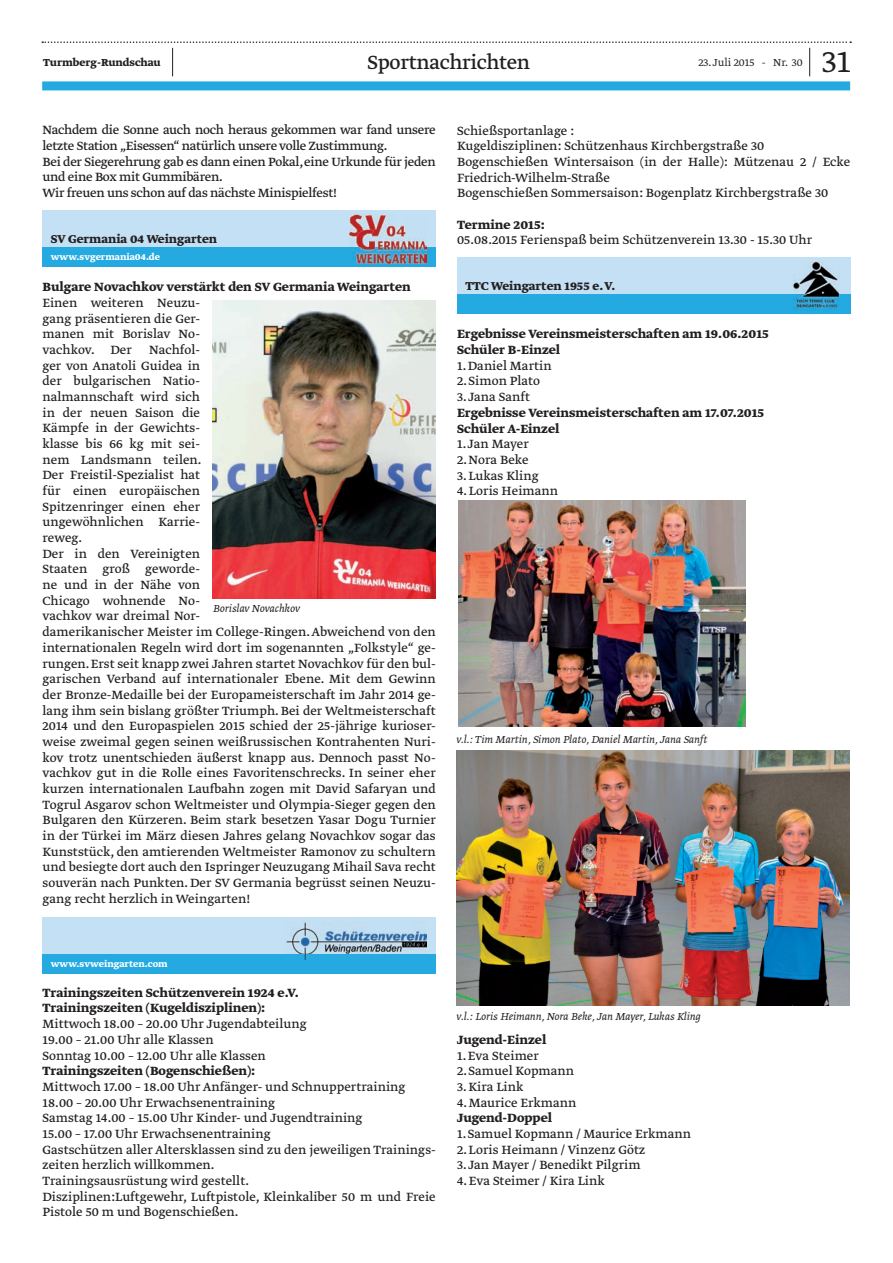
<style>
.page{position:relative;width:893px;height:1263px;background:#fff}
.page>*{position:absolute;margin:0;border:0;box-sizing:border-box;transform-origin:0 0}
.t1{font:300 36px "Greta Text Std";color:#231f20}
.t2{font:22.5px "Greta Text Std";letter-spacing:-.015em;color:#231f20}
.t3{font:14.1px/15.8px "Greta Text Std Regular Min";color:#231f20}
.t4{font:700 14.1px/15.8px "Greta Text Std";color:#231f20}
.t5{font:14.1px/15.8px "Greta Text Std";letter-spacing:-.02em;color:#231f20}
.t6{font:700 13.5px "Greta Text Std";color:#231f20}
.t7{font:italic 300 12px "Greta Text Std";color:#231f20}
.t8{font:700 12px "Greta Text Std";color:#231f20}
.t9{font:300 12px "Greta Text Std";color:#231f20}
.t10{font:700 10.5px "Greta Text Std";color:#fff}
</style>
<div class="page">
<div style="left:42px;top:81px;width:808px;height:9px;background:#24aae1"></div>
<svg style="left:42px;top:41px;width:809px;height:35px"></svg>
<div style="left:43px;top:917px;width:393px;height:57px;background:#c3e0f4"></div>
<div style="left:43px;top:954px;width:393px;height:20px;background:#24aae1"></div>
<img style="left:286px;top:922px;width:140px;height:38px">
<div style="left:43px;top:210px;width:393px;height:57px;background:#c3e0f4"></div>
<div style="left:43px;top:247px;width:393px;height:20px;background:#24aae1"></div>
<img style="left:349px;top:215px;width:77px;height:48px">
<img style="left:213px;top:301px;width:223px;height:297px">
<div style="left:457px;top:257px;width:393px;height:57px;background:#c3e0f4"></div>
<div style="left:457px;top:294px;width:393px;height:20px;background:#24aae1"></div>
<img style="left:794px;top:262px;width:46px;height:48px">
<img style="left:458px;top:501px;width:288px;height:226px">
<img style="left:457px;top:751px;width:392px;height:254px">
<p class="t8" style="left:43px;top:56px;width:119px">Turmberg-Rundschau</p>
<h2 class="t2" style="left:368px;top:49px;width:164px">Sportnachrichten</h2>
<p class="t9" style="left:698px;top:56px;width:106px">23. Juli 2015 - Nr. 30</p>
<h1 class="t1" style="left:822px;top:41px;width:31px">31</h1>
<p class="t5" style="left:43px;top:123px;width:395px">Nachdem die Sonne auch noch heraus gekommen war fand unsere letzte Station „Eisessen“ natürlich unsere volle Zustimmung.<br>Bei der Siegerehrung gab es dann einen Pokal, eine Urkunde für jeden und eine Box mit Gummibären.<br>Wir freuen uns schon auf das nächste Minispielfest!</p>
<p class="t6" style="left:51px;top:231px;width:168px">SV Germania 04 Weingarten</p>
<p class="t10" style="left:51px;top:250px;width:111px">www.svgermania04.de</p>
<p class="t4" style="left:43px;top:280px;width:370px">Bulgare Novachkov verstärkt den SV Germania Weingarten</p>
<p class="t3" style="left:43px;top:295px;width:395px">Einen weiteren Neuzu-<br>gang präsentieren die Ger-<br>manen mit Borislav No-<br>vachkov. Der Nachfol-<br>ger von Anatoli Guidea in<br>der bulgarischen Natio-<br>nalmannschaft wird sich<br>in der neuen Saison die<br>Kämpfe in der Gewichts-<br>klasse bis 66 kg mit sei-<br>nem Landsmann teilen.<br>Der Freistil-Spezialist hat<br>für einen europäischen<br>Spitzenringer einen eher<br>ungewöhnlichen Karrie-<br>reweg.<br>Der in den Vereinigten<br>Staaten groß geworde-<br>ne und in der Nähe von<br>Chicago wohnende No-<br>vachkov war dreimal Nor-<br>damerikanischer Meister im College-Ringen. Abweichend von den internationalen Regeln wird dort im sogenannten „Folkstyle“ ge&shy;rungen. Erst seit knapp zwei Jahren startet Novachkov für den bul&shy;garischen Verband auf internationaler Ebene. Mit dem Gewinn der Bronze-Medaille bei der Europameisterschaft im Jahr 2014 ge&shy;lang ihm sein bislang größter Triumph. Bei der Weltmeisterschaft 2014 und den Europaspielen 2015 schied der 25-jährige kurioser&shy;weise zweimal gegen seinen weißrussischen Kontrahenten Nuri&shy;kov trotz unentschieden äußerst knapp aus. Dennoch passt No&shy;vachkov gut in die Rolle eines Favoritenschrecks. In seiner eher kurzen internationalen Laufbahn zogen mit David Safaryan und Togrul Asgarov schon Weltmeister und Olympia-Sieger gegen den Bulgaren den Kürzeren. Beim stark besetzen Yasar Dogu Turnier in der Türkei im März diesen Jahres gelang Novachkov sogar das Kunststück, den amtierenden Weltmeister Ramonov zu schultern und besiegte dort auch den Ispringer Neuzugang Mihail Sava recht souverän nach Punkten. Der SV Germania begrüsst seinen Neuzu&shy;gang recht herzlich in Weingarten!</p>
<p class="t7" style="left:213px;top:602px;width:88px">Borislav Novachkov</p>
<p class="t3" style="left:457px;top:123px;width:395px">Schießsportanlage :<br>Kugeldisziplinen: Schützenhaus Kirchbergstraße 30<br>Bogenschießen Wintersaison (in der Halle): Mützenau 2 / Ecke Friedrich-Wilhelm-Straße<br>Bogenschießen Sommersaison: Bogenplatz Kirchbergstraße 30</p>
<p class="t4" style="left:457px;top:217px;width:89px">Termine 2015:</p>
<p class="t3" style="left:457px;top:233px;width:357px">05.08.2015 Ferienspaß beim Schützenverein 13.30 - 15.30 Uhr</p>
<p class="t6" style="left:465px;top:278px;width:152px">TTC Weingarten 1955 e. V.</p>
<p class="t4" style="left:457px;top:327px;width:313px">Ergebnisse Vereinsmeisterschaften am 19.06.2015<br>Schüler B-Einzel</p>
<p class="t3" style="left:457px;top:358px;width:96px">1. Daniel Martin</p>
<p class="t3" style="left:457px;top:374px;width:84px">2. Simon Plato</p>
<p class="t3" style="left:457px;top:390px;width:74px">3. Jana Sanft</p>
<p class="t4" style="left:457px;top:405px;width:309px">Ergebnisse Vereinsmeisterschaften am 17.07.2015<br>Schüler A-Einzel</p>
<p class="t3" style="left:457px;top:437px;width:73px">1. Jan Mayer</p>
<p class="t3" style="left:457px;top:452px;width:73px">2. Nora Beke</p>
<p class="t3" style="left:457px;top:468px;width:83px">3. Lukas Kling</p>
<p class="t3" style="left:457px;top:484px;width:102px">4. Loris Heimann</p>
<p class="t7" style="left:457px;top:732px;width:252px">v.l.: Tim Martin, Simon Plato, Daniel Martin, Jana Sanft</p>
<p class="t10" style="left:51px;top:957px;width:118px">www.svweingarten.com</p>
<p class="t4" style="left:43px;top:985px;width:258px">Trainingszeiten Schützenverein 1924 e.V.<br>Trainingszeiten (Kugeldisziplinen):</p>
<p class="t3" style="left:43px;top:1017px;width:266px">Mittwoch 18.00 – 20.00 Uhr Jugendabteilung<br>19.00 – 21.00 Uhr alle Klassen<br>Sonntag 10.00 – 12.00 Uhr alle Klassen</p>
<p class="t4" style="left:43px;top:1064px;width:214px">Trainingszeiten (Bogenschießen):</p>
<p class="t3" style="left:43px;top:1079px;width:395px">Mittwoch 17.00 – 18.00 Uhr Anfänger- und Schnuppertraining 18.00 – 20.00 Uhr Erwachsenentraining<br>Samstag 14.00 – 15.00 Uhr Kinder- und Jugendtraining<br>15.00 – 17.00 Uhr Erwachsenentraining<br>Gastschützen aller Altersklassen sind zu den jeweiligen Trainings&shy;zeiten herzlich willkommen.<br>Trainingsausrüstung wird gestellt.<br>Disziplinen:Luftgewehr, Luftpistole, Kleinkaliber 50 m und Freie Pistole 50 m und Bogenschießen.</p>
<p class="t7" style="left:457px;top:1010px;width:246px">v.l.: Loris Heimann, Nora Beke, Jan Mayer, Lukas Kling</p>
<p class="t4" style="left:457px;top:1032px;width:91px">Jugend-Einzel</p>
<p class="t3" style="left:457px;top:1048px;width:83px">1. Eva Steimer</p>
<p class="t3" style="left:457px;top:1064px;width:119px">2. Samuel Kopmann</p>
<p class="t3" style="left:457px;top:1079px;width:68px">3. Kira Link</p>
<p class="t3" style="left:457px;top:1095px;width:121px">4. Maurice Erkmann</p>
<p class="t4" style="left:457px;top:1111px;width:96px">Jugend-Doppel</p>
<p class="t3" style="left:457px;top:1127px;width:236px">1. Samuel Kopmann / Maurice Erkmann</p>
<p class="t3" style="left:457px;top:1142px;width:190px">2. Loris Heimann / Vinzenz Götz</p>
<p class="t3" style="left:457px;top:1158px;width:185px">3. Jan Mayer / Benedikt Pilgrim</p>
<p class="t3" style="left:457px;top:1174px;width:149px">4. Eva Steimer / Kira Link</p>
</div>
